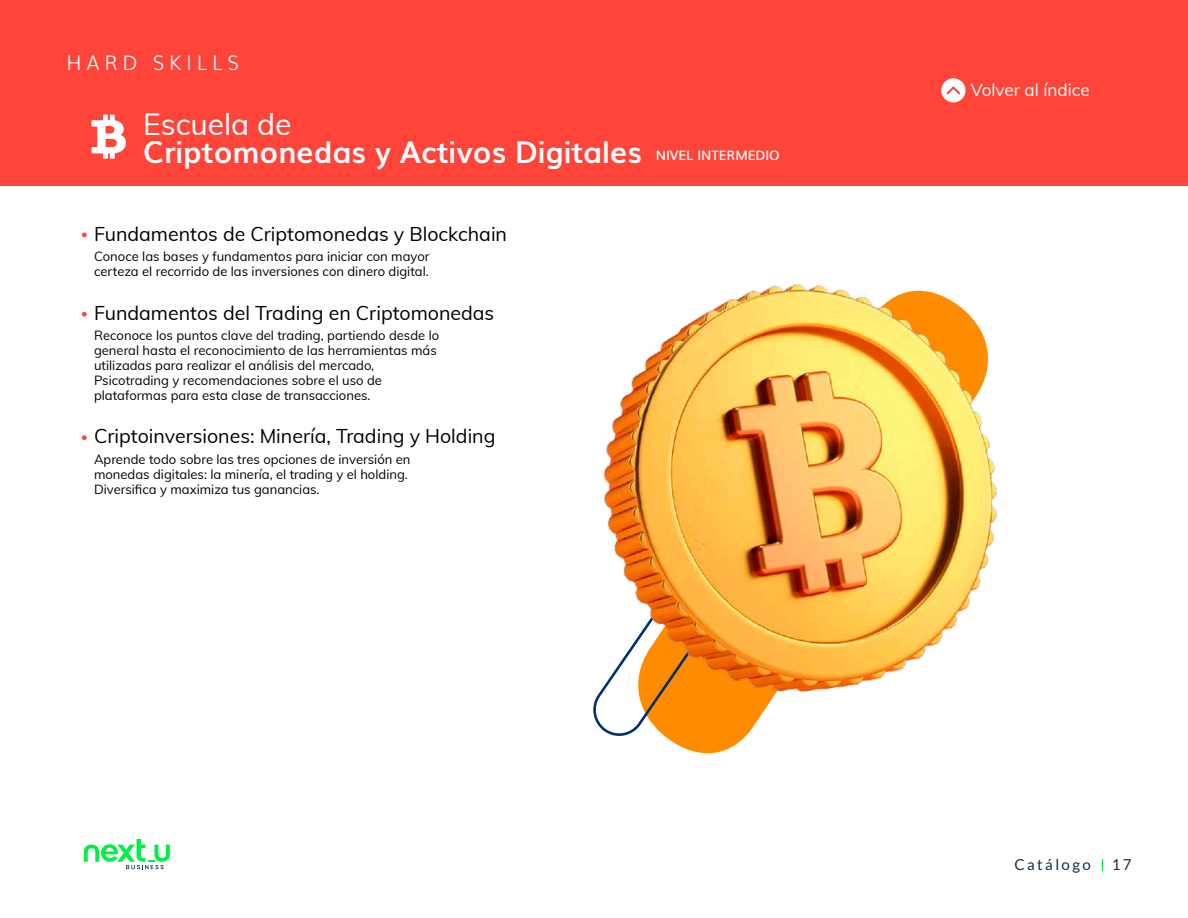
<style>
.page{position:relative;width:1188px;height:918px;background:#fff}
.page>*{position:absolute;margin:0;border:0;box-sizing:border-box;transform-origin:0 0}
.t1{font:700 30px "Muli";color:#fff}
.t2{font:30px "Muli";color:#fff}
.t3{font:300 19.95px "Muli";letter-spacing:.24em;color:#fff}
.t4{font:19.5px "Muli";color:#000}
.t5{font:17.1px "Muli";color:#fff}
.t6{font:15.15px "Lato";letter-spacing:.16em;color:#12304b}
.t7{font:13.05px/15px "Muli";color:#000}
.t8{font:600 13.05px "Muli";color:#fff}
</style>
<div class="page">
<div style="left:0;top:0;width:1188px;height:186px;background:#ff443a"></div>
<svg style="left:92px;top:115px;width:34px;height:44px"></svg>
<svg style="left:1102px;top:859px;width:1px;height:12px"></svg>
<svg style="left:941px;top:78px;width:25px;height:24px"></svg>
<svg style="left:82px;top:233px;width:5px;height:4px"></svg>
<svg style="left:82px;top:312px;width:5px;height:5px"></svg>
<svg style="left:82px;top:435px;width:5px;height:5px"></svg>
<svg style="left:664px;top:695px;width:111px;height:59px;fill:#ff8c00"></svg>
<svg style="left:593px;top:695px;width:122px;height:41px"></svg>
<img style="left:598px;top:284px;width:399px;height:411px">
<svg style="left:84px;top:839px;width:86px;height:30px"></svg>
<h2 class="t3" style="left:66px;top:47px;width:174px">HARD SKILLS</h2>
<h1 class="t2" style="left:143px;top:102px;width:150px">Escuela de</h1>
<h1 class="t1" style="left:143px;top:128px;width:500px">Criptomonedas y Activos Digitales</h1>
<p class="t8" style="left:656px;top:145px;width:125px">NIVEL INTERMEDIO</p>
<h3 class="t4" style="left:94px;top:219px;width:415px">Fundamentos de Criptomonedas y Blockchain</h3>
<p class="t7" style="left:94px;top:248px;width:337px">Conoce las bases y fundamentos para iniciar con mayor certeza el recorrido de las inversiones con dinero digital.</p>
<h3 class="t4" style="left:94px;top:299px;width:402px">Fundamentos del Trading en Criptomonedas</h3>
<p class="t7" style="left:94px;top:327px;width:347px">Reconoce los puntos clave del trading, partiendo desde lo general hasta el reconocimiento de las herramientas más utilizadas para realizar el análisis del mercado, Psicotrading y recomendaciones sobre el uso de plataformas para esta clase de transacciones.</p>
<h3 class="t4" style="left:94px;top:422px;width:403px">Criptoinversiones: Minería, Trading y Holding</h3>
<p class="t7" style="left:94px;top:451px;width:318px">Aprende todo sobre las tres opciones de inversión en monedas digitales: la minería, el trading y el holding.<br>Diversifica y maximiza tus ganancias.</p>
<h3 class="t5" style="left:971px;top:77px;width:120px">Volver al índice</h3>
<p class="t6" style="left:1014px;top:856px;width:78px">Catálogo</p>
<p class="t6" style="left:1112px;top:856px;width:21px">17</p>
</div>
